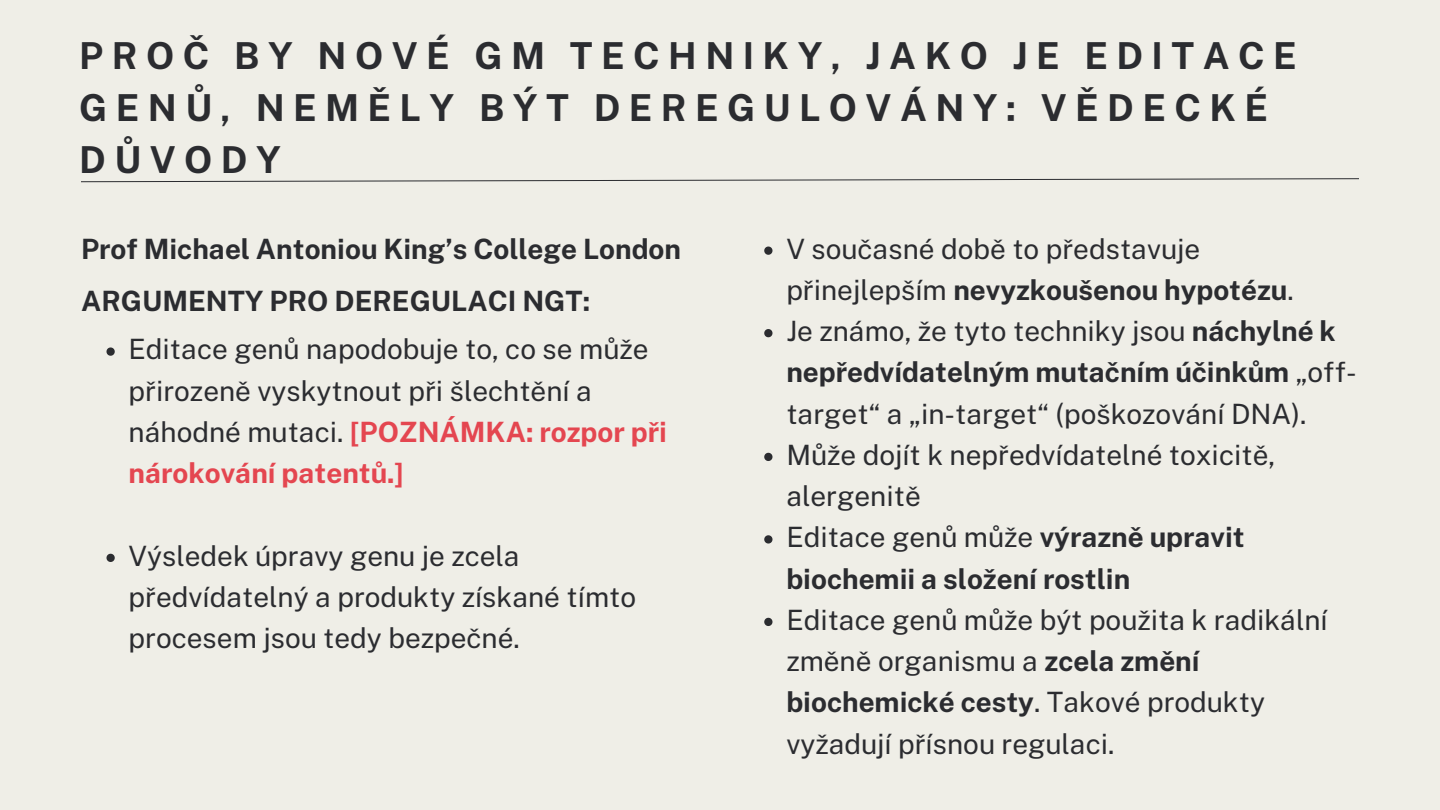
<style>
.page{position:relative;width:1440px;height:810px;background:#efeee7}
.page>*{position:absolute;margin:0;border:0;box-sizing:border-box;transform-origin:0 0}
.t1{font:700 37.1px/51.9px "Public Sans";letter-spacing:.225em;color:#2b2c30}
.t2{font:28px/41.2px "Public Sans";color:#2b2c30}
.t3{font:700 28px/41.2px "Public Sans";color:#2b2c30}
.s1{font-weight:700}
.s2{font-weight:400}
.s3{font-weight:700;color:#e44650}
</style>
<div class="page">
<svg style="left:81px;top:178px;width:1278px;height:4px"></svg>
<svg style="left:764px;top:247px;width:8px;height:8px"></svg>
<svg style="left:764px;top:329px;width:8px;height:8px"></svg>
<svg style="left:764px;top:453px;width:8px;height:8px"></svg>
<svg style="left:764px;top:535px;width:8px;height:9px"></svg>
<svg style="left:764px;top:618px;width:8px;height:8px"></svg>
<svg style="left:106px;top:347px;width:9px;height:9px"></svg>
<svg style="left:106px;top:554px;width:9px;height:8px"></svg>
<p class="t1" style="left:79px;top:29px;width:1219px">PROČ BY NOVÉ GM TECHNIKY, JAKO JE EDITACE<br>GENŮ, NEMĚLY BÝT DEREGULOVÁNY: VĚDECKÉ<br>DŮVODY</p>
<p class="t3" style="left:81px;top:228px;width:602px">Prof Michael Antoniou King’s College London</p>
<p class="t2" style="left:786px;top:228px;width:509px">V současné době to představuje přinejlepším <span class="s1">nevyzkoušenou hypotézu</span>.</p>
<p class="t2" style="left:786px;top:310px;width:572px">Je známo, že tyto techniky jsou <span class="s1">náchylné k nepředvídatelným mutačním účinkům</span> „off&shy;target“ a „in-target“ (poškozování DNA).</p>
<p class="t2" style="left:786px;top:434px;width:490px">Může dojít k nepředvídatelné toxicitě, alergenitě</p>
<p class="t3" style="left:786px;top:517px;width:460px"><span class="s2">Editace genů může</span> výrazně upravit biochemii a složení rostlin</p>
<p class="t2" style="left:786px;top:599px;width:543px">Editace genů může být použita k radikální změně organismu a <span class="s1">zcela změní biochemické cesty</span>. Takové produkty vyžadují přísnou regulaci.</p>
<p class="t3" style="left:81px;top:280px;width:511px">ARGUMENTY PRO DEREGULACI NGT:</p>
<p class="t2" style="left:129px;top:329px;width:540px">Editace genů napodobuje to, co se může přirozeně vyskytnout při šlechtění a náhodné mutaci. <span class="s3">[POZNÁMKA: rozpor při nárokování patentů.]</span></p>
<p class="t2" style="left:129px;top:535px;width:509px">Výsledek úpravy genu je zcela předvídatelný a produkty získané tímto procesem jsou tedy bezpečné.</p>
</div>
